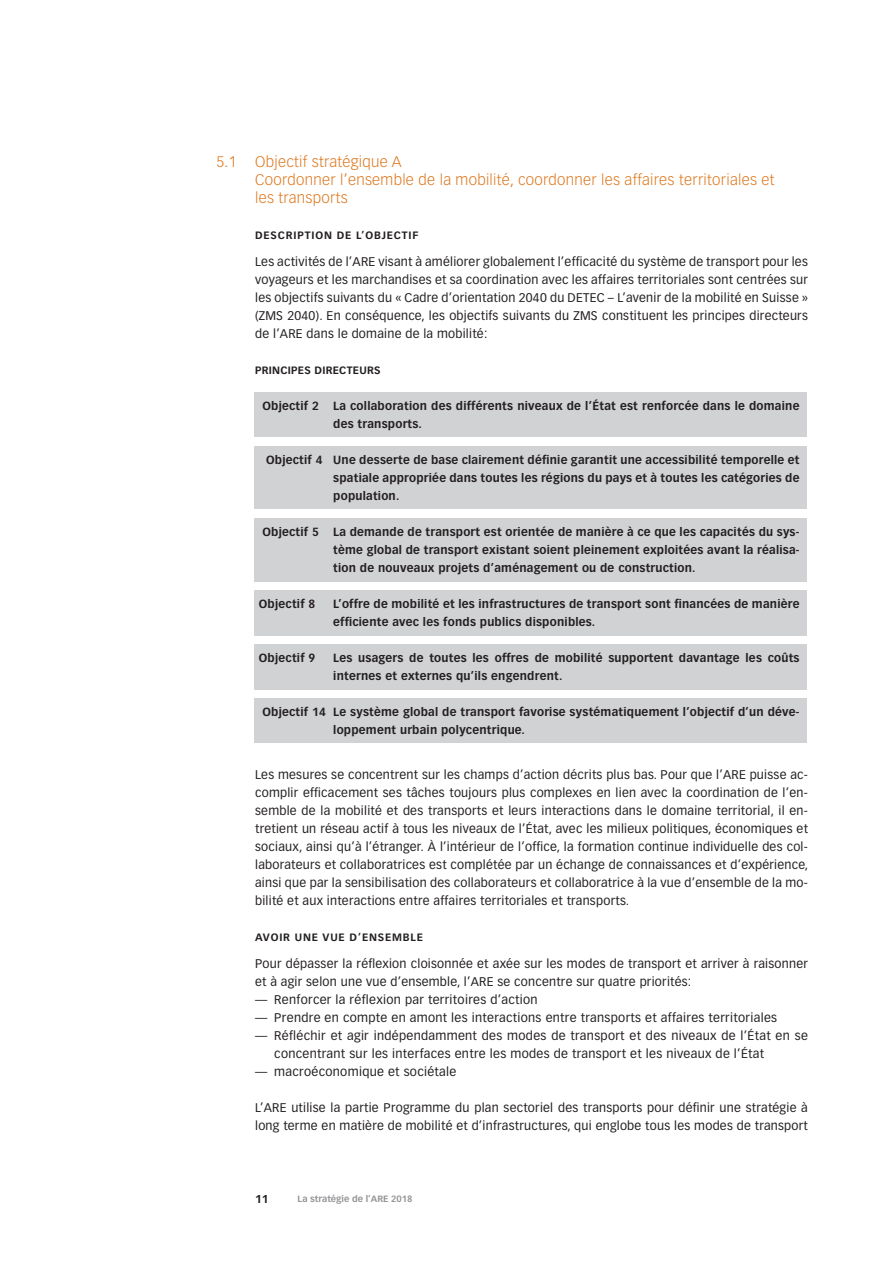
<style>
.page{position:relative;width:893px;height:1263px;background:#fff}
.page>*{position:absolute;margin:0;border:0;box-sizing:border-box;transform-origin:0 0}
.t1{font:300 15px/18px "Vectora LH";letter-spacing:.02em;color:#de761b}
.t2{font:12.3px/18px "Vectora LH";letter-spacing:.02em;color:#231f20}
.t3{font:700 11.7px/18px "Vectora LH";letter-spacing:.02em;color:#231f20}
.t4{font:700 11.25px "Vectora LH";color:#231f20}
.t5{font:700 10.5px "Vectora LH";letter-spacing:.08em;color:#231f20}
.t6{font:700 10.5px "Vectora LH";letter-spacing:.025em;color:#231f20}
.t7{font:700 9px "Vectora LH";color:#939598}
</style>
<div class="page">
<div style="left:254px;top:392px;width:553px;height:45px;background:#d1d2d4"></div>
<div style="left:254px;top:446px;width:553px;height:63px;background:#d1d2d4"></div>
<div style="left:254px;top:518px;width:553px;height:63px;background:#d1d2d4"></div>
<div style="left:254px;top:590px;width:553px;height:45px;background:#d1d2d4"></div>
<div style="left:254px;top:644px;width:553px;height:45px;background:#d1d2d4"></div>
<div style="left:254px;top:698px;width:553px;height:45px;background:#d1d2d4"></div>
<p class="t1" style="left:216px;top:153px;width:22px">5.1</p>
<p class="t1" style="left:255px;top:153px;width:521px">Objectif stratégique A<br>Coordonner l’ensemble de la mobilité, coordonner les affaires territoriales et les transports</p>
<p class="t5" style="left:255px;top:229px;width:165px">Description de l’objectif</p>
<p class="t2" style="left:255px;top:253px;width:554px;text-align:justify">Les activités de l’ARE visant à améliorer globalement l’efficacité du système de transport pour les voyageurs et les marchandises et sa coordination avec les affaires territoriales sont centrées sur les objectifs suivants du « Cadre d’orientation 2040 du DETEC – L’avenir de la mobilité en Suisse » (ZMS 2040). En conséquence, les objectifs suivants du ZMS constituent les principes directeurs de l’ARE dans le domaine de la mobilité:</p>
<p class="t6" style="left:255px;top:364px;width:127px">Principes directeurs</p>
<p class="t3" style="left:333px;top:397px;width:468px;text-indent:-71px">Objectif 2 La collaboration des différents niveaux de l’État est renforcée dans le domaine des transports.</p>
<p class="t3" style="left:333px;top:451px;width:468px;text-align:justify;text-indent:-67px">Objectif 4 U ne desserte de base clairement définie garantit une accessibilité temporelle et spatiale appropriée dans toutes les régions du pays et à toutes les catégories de population.</p>
<p class="t3" style="left:333px;top:523px;width:468px;text-align:justify;text-indent:-71px">Objectif 5 La demande de transport est orientée de manière à ce que les capacités du sys&shy;tème global de transport existant soient pleinement exploitées avant la réalisa&shy;tion de nouveaux projets d’aménagement ou de construction.</p>
<p class="t3" style="left:259px;top:595px;width:58px">Objectif 8</p>
<p class="t3" style="left:333px;top:595px;width:468px">L’offre de mobilité et les infrastructures de transport sont financées de manière efficiente avec les fonds publics disponibles.</p>
<p class="t3" style="left:259px;top:649px;width:58px">Objectif 9</p>
<p class="t3" style="left:333px;top:649px;width:468px">Les usagers de toutes les offres de mobilité supportent davantage les coûts internes et externes qu’ils engendrent.</p>
<p class="t3" style="left:333px;top:703px;width:468px;text-indent:-71px">Objectif 14 Le système global de transport favorise systématiquement l’objectif d’un déve&shy;loppement urbain polycentrique.</p>
<p class="t2" style="left:255px;top:766px;width:555px;text-align:justify">Les mesures se concentrent sur les champs d’action décrits plus bas. Pour que l’ARE puisse ac&shy;complir efficacement ses tâches toujours plus complexes en lien avec la coordination de l’en&shy;semble de la mobilité et des transports et leurs interactions dans le domaine territorial, il en&shy;tretient un réseau actif à tous les niveaux de l’État, avec les milieux politiques, économiques et sociaux, ainsi qu’à l’étranger. À l’intérieur de l’office, la formation continue individuelle des col&shy;laborateurs et collaboratrices est complétée par un échange de connaissances et d’expérience, ainsi que par la sensibilisation des collaborateurs et collaboratrice à la vue d’ensemble de la mo&shy;bilité et aux interactions entre affaires territoriales et transports.</p>
<p class="t5" style="left:255px;top:931px;width:163px">Avoir une vue d’ensemble</p>
<p class="t2" style="left:255px;top:955px;width:554px">Pour dépasser la réflexion cloisonnée et axée sur les modes de transport et arriver à raisonner et à agir selon une vue d’ensemble, l’ARE se concentre sur quatre priorités:</p>
<p class="t2" style="left:255px;top:991px;width:284px">— Renforcer la réflexion par territoires d’action</p>
<p class="t2" style="left:255px;top:1009px;width:523px">— Prendre en compte en amont les interactions entre transports et affaires territoriales</p>
<p class="t2" style="left:274px;top:1027px;width:535px;text-indent:-19px">— Réfléchir et agir indépendamment des modes de transport et des niveaux de l’État en se concentrant sur les interfaces entre les modes de transport et les niveaux de l’État</p>
<p class="t2" style="left:255px;top:1063px;width:203px">— macroéconomique et sociétale</p>
<p class="t2" style="left:255px;top:1099px;width:554px">L’ARE utilise la partie Programme du plan sectoriel des transports pour définir une stratégie à long terme en matière de mobilité et d’infrastructures, qui englobe tous les modes de transport</p>
<p class="t4" style="left:255px;top:1192px;width:15px">11</p>
<p class="t7" style="left:298px;top:1193px;width:116px">La stratégie de l’ARE 2018</p>
</div>
